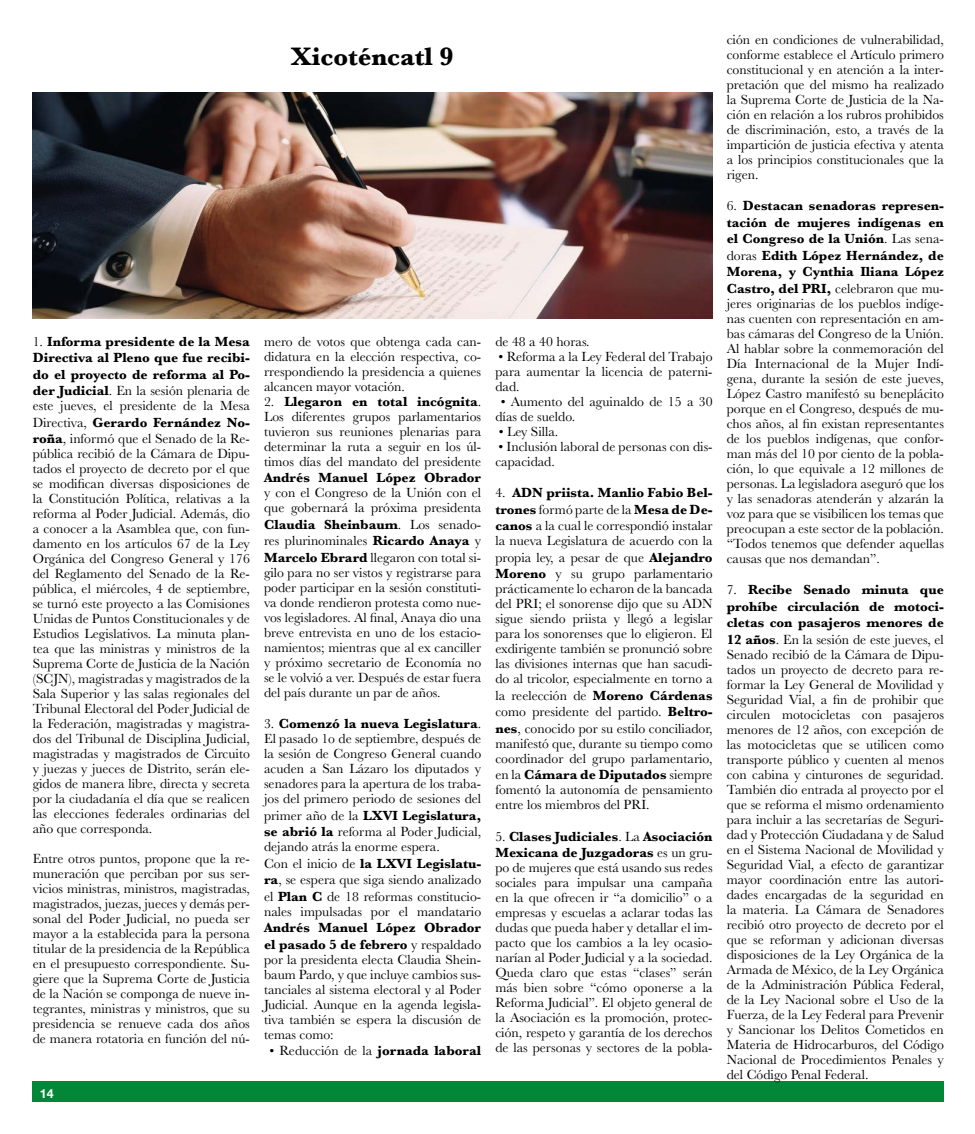
<style>
.page{position:relative;width:975px;height:1134px;background:#fff}
.page>*{position:absolute;margin:0;border:0;box-sizing:border-box;transform-origin:0 0}
.t1{font:700 26.25px "Baskerville";color:#000}
.t2{font:13.75px/15px "Baskerville";color:#000;text-align:justify}
.t3{font:700 13.75px/16.5px "Baskerville";color:#000;text-align:justify}
.t4{font:700 12.5px "Helvetica Neue";color:#fff}
.s1{font-weight:400}
.s2{font-weight:700}
</style>
<div class="page">
<div style="left:32px;top:1081px;width:911px;height:21px;background:#028739"></div>
<img style="left:33px;top:92px;width:679px;height:227px">
<h1 class="t1" style="left:291px;top:38px;width:164px">Xicoténcatl 9</h1>
<p class="t3" style="left:33px;top:333px;width:219px"><span class="s1">1.</span> Informa presidente de la Mesa Directiva al Pleno que fue recibi&shy;do el proyecto de reforma al Po&shy;der Judicial<span class="s1">. En la sesión plenaria de</span></p>
<p class="t2" style="left:33px;top:397px;width:219px;line-height:16.5px">este jueves, el presidente de la Mesa Directiva, <span class="s2">Gerardo Fernández No&shy;roña</span>, informó que el Senado de la Re-</p>
<p class="t2" style="left:33px;top:446px;width:219px">pública recibió de la Cámara de Dipu&shy;tados el proyecto de decreto por el que se modifican diversas disposiciones de la Constitución Política, relativas a la reforma al Poder Judicial. Además, dio a conocer a la Asamblea que, con fun&shy;damento en los artículos 67 de la Ley Orgánica del Congreso General y 176 del Reglamento del Senado de la Re&shy;pública, el miércoles, 4 de septiembre, se turnó este proyecto a las Comisiones Unidas de Puntos Constitucionales y de Estudios Legislativos. La minuta plan&shy;tea que las ministras y ministros de la Suprema Corte de Justicia de la Nación (SCJN), magistradas y magistrados de la Sala Superior y las salas regionales del Tribunal Electoral del Poder Judicial de la Federación, magistradas y magistra&shy;dos del Tribunal de Disciplina Judicial, magistradas y magistrados de Circuito y juezas y jueces de Distrito, serán ele&shy;gidos de manera libre, directa y secreta por la ciudadanía el día que se realicen las elecciones federales ordinarias del año que corresponda.</p>
<p class="t2" style="left:33px;top:851px;width:219px">Entre otros puntos, propone que la re&shy;muneración que perciban por sus ser&shy;vicios ministras, ministros, magistradas, magistrados, juezas, jueces y demás per&shy;sonal del Poder Judicial, no pueda ser mayor a la establecida para la persona titular de la presidencia de la República en el presupuesto correspondiente. Su&shy;giere que la Suprema Corte de Justicia de la Nación se componga de nueve in&shy;tegrantes, ministras y ministros, que su presidencia se renueve cada dos años de manera rotatoria en función del nú-</p>
<p class="t2" style="left:264px;top:334px;width:219px">mero de votos que obtenga cada can&shy;didatura en la elección respectiva, co&shy;rrespondiendo la presidencia a quienes alcancen mayor votación.</p>
<p class="t2" style="left:264px;top:394px;width:219px">2. <span class="s2">Llegaron en total incógnita</span>.<br>Los diferentes grupos parlamentarios tuvieron sus reuniones plenarias para determinar la ruta a seguir en los úl&shy;timos días del mandato del presidente</p>
<p class="t3" style="left:264px;top:469px;width:219px">Andrés Manuel López Obrador</p>
<p class="t2" style="left:264px;top:485px;width:219px">y con el Congreso de la Unión con el que gobernará la próxima presidenta</p>
<p class="t2" style="left:264px;top:516px;width:219px;line-height:16.5px"><span class="s2">Claudia Sheinbaum</span>. Los senado&shy;res plurinominales <span class="s2">Ricardo Anaya</span> y <span class="s2">Marcelo Ebrard</span> llegaron con total si-</p>
<p class="t2" style="left:264px;top:565px;width:219px">gilo para no ser vistos y registrarse para poder participar en la sesión constituti&shy;va donde rendieron protesta como nue&shy;vos legisladores. Al final, Anaya dio una breve entrevista en uno de los estacio&shy;namientos; mientras que al ex canciller y próximo secretario de Economía no se le volvió a ver. Después de estar fuera del país durante un par de años.</p>
<p class="t2" style="left:264px;top:716px;width:219px">3. <span class="s2">Comenzó la nueva Legislatura</span>.<br>El pasado 1o de septiembre, después de la sesión de Congreso General cuando acuden a San Lázaro los diputados y senadores para la apertura de los traba&shy;jos del primero periodo de sesiones del</p>
<p class="t2" style="left:264px;top:807px;width:219px;line-height:16.5px">primer año de la <span class="s2">LXVI Legislatura, se abrió la</span> reforma al Poder Judicial,</p>
<p class="t2" style="left:264px;top:839px;width:219px;line-height:16.5px;text-align:left">dejando atrás la enorme espera.<br>Con el inicio de <span class="s2">la LXVI Legislatu&shy;ra</span>, se espera que siga siendo analizado el <span class="s2">Plan C</span> de 18 reformas constitucio-</p>
<p class="t2" style="left:264px;top:904px;width:219px">nales impulsadas por el mandatario</p>
<p class="t3" style="left:264px;top:919px;width:219px">Andrés Manuel López Obrador el pasado 5 de febrero <span class="s1">y respaldado</span></p>
<p class="t2" style="left:264px;top:952px;width:219px">por la presidenta electa Claudia Shein&shy;baum Pardo, y que incluye cambios sus&shy;tanciales al sistema electoral y al Poder Judicial. Aunque en la agenda legisla&shy;tiva también se espera la discusión de temas como:</p>
<p class="t2" style="left:269px;top:1043px;width:213px">• Reducción de la <span class="s2">jornada laboral</span></p>
<p class="t4" style="left:40px;top:1083px;width:15px">14</p>
<p class="t2" style="left:495px;top:334px;width:96px">de 48 a 40 horas.</p>
<p class="t2" style="left:495px;top:349px;width:219px">• Reforma a la Ley Federal del Trabajo para aumentar la licencia de paterni&shy;dad.</p>
<p class="t2" style="left:495px;top:394px;width:219px;text-indent:5px">• Aumento del aguinaldo de 15 a 30 días de sueldo.</p>
<p class="t2" style="left:499px;top:424px;width:61px">• Ley Silla.</p>
<p class="t2" style="left:495px;top:439px;width:219px">• Inclusión laboral de personas con dis&shy;capacidad.</p>
<p class="t3" style="left:495px;top:484px;width:219px"><span class="s1">4.</span> ADN priista. Manlio Fabio Bel&shy;trones <span class="s1">formó parte de la</span> Mesa de De&shy;canos <span class="s1">a la cual le correspondió instalar</span></p>
<p class="t2" style="left:495px;top:533px;width:219px;line-height:16.5px">la nueva Legislatura de acuerdo con la propia ley, a pesar de que <span class="s2">Alejandro Moreno</span> y su grupo parlamentario</p>
<p class="t2" style="left:495px;top:581px;width:219px">prácticamente lo echaron de la bancada del PRI; el sonorense dijo que su ADN sigue siendo priista y llegó a legislar para los sonorenses que lo eligieron. El exdirigente también se pronunció sobre las divisiones internas que han sacudi&shy;do al tricolor, especialmente en torno a</p>
<p class="t2" style="left:495px;top:687px;width:219px;line-height:16.5px">la reelección de <span class="s2">Moreno Cárdenas </span>como presidente del partido. <span class="s2">Beltro&shy;nes</span>, conocido por su estilo conciliador,</p>
<p class="t2" style="left:495px;top:736px;width:219px">manifestó que, durante su tiempo como coordinador del grupo parlamentario,</p>
<p class="t2" style="left:495px;top:767px;width:219px">en la <span class="s2">Cámara de Diputados</span> siempre fomentó la autonomía de pensamiento entre los miembros del PRI.</p>
<p class="t3" style="left:495px;top:828px;width:219px"><span class="s1">5.</span> Clases Judiciales<span class="s1">. La</span> Asociación<br>Mexicana de Juzgadoras <span class="s1">es un gru-</span></p>
<p class="t2" style="left:495px;top:860px;width:219px">po de mujeres que está usando sus redes sociales para impulsar una campaña en la que ofrecen ir “a domicilio” o a empresas y escuelas a aclarar todas las dudas que pueda haber y detallar el im&shy;pacto que los cambios a la ley ocasio&shy;narían al Poder Judicial y a la sociedad.<br>Queda claro que estas “clases” serán más bien sobre “cómo oponerse a la Reforma Judicial”. El objeto general de la Asociación es la promoción, protec&shy;ción, respeto y garantía de los derechos de las personas y sectores de la pobla-</p>
<p class="t2" style="left:726px;top:32px;width:219px">ción en condiciones de vulnerabilidad, conforme establece el Artículo primero constitucional y en atención a la inter&shy;pretación que del mismo ha realizado la Suprema Corte de Justicia de la Na&shy;ción en relación a los rubros prohibidos de discriminación, esto, a través de la impartición de justicia efectiva y atenta a los principios constitucionales que la rigen.</p>
<p class="t3" style="left:726px;top:198px;width:219px"><span class="s1">6.</span> Destacan senadoras represen&shy;tación de mujeres indígenas en el Congreso de la Unión<span class="s1">. Las sena&shy;doras</span> Edith López Hernández, de Morena, y Cynthia Iliana López Castro, del PRI, <span class="s1">celebraron que mu-</span></p>
<p class="t2" style="left:726px;top:296px;width:219px">jeres originarias de los pueblos indíge&shy;nas cuenten con representación en am&shy;bas cámaras del Congreso de la Unión.<br>Al hablar sobre la conmemoración del Día Internacional de la Mujer Indí&shy;gena, durante la sesión de este jueves, López Castro manifestó su beneplácito porque en el Congreso, después de mu&shy;chos años, al fin existan representantes de los pueblos indígenas, que confor&shy;man más del 10 por ciento de la pobla&shy;ción, lo que equivale a 12 millones de personas. La legisladora aseguró que los y las senadoras atenderán y alzarán la voz para que se visibilicen los temas que preocupan a este sector de la población. “Todos tenemos que defender aquellas causas que nos demandan”.</p>
<p class="t3" style="left:726px;top:582px;width:219px"><span class="s1">7.</span> Recibe Senado minuta que prohíbe circulación de motoci&shy;cletas con pasajeros menores de 12 años<span class="s1">. En la sesión de este jueves, el</span></p>
<p class="t2" style="left:726px;top:647px;width:219px">Senado recibió de la Cámara de Dipu&shy;tados un proyecto de decreto para re&shy;formar la Ley General de Movilidad y Seguridad Vial, a fin de prohibir que circulen motocicletas con pasajeros menores de 12 años, con excepción de las motocicletas que se utilicen como transporte público y cuenten al menos con cabina y cinturones de seguridad.<br>También dio entrada al proyecto por el que se reforma el mismo ordenamiento para incluir a las secretarías de Seguri&shy;dad y Protección Ciudadana y de Salud en el Sistema Nacional de Movilidad y Seguridad Vial, a efecto de garantizar mayor coordinación entre las autori&shy;dades encargadas de la seguridad en la materia. La Cámara de Senadores recibió otro proyecto de decreto por el que se reforman y adicionan diversas disposiciones de la Ley Orgánica de la Armada de México, de la Ley Orgánica de la Administración Pública Federal, de la Ley Nacional sobre el Uso de la Fuerza, de la Ley Federal para Prevenir y Sancionar los Delitos Cometidos en Materia de Hidrocarburos, del Código Nacional de Procedimientos Penales y del Código Penal Federal.</p>
</div>
